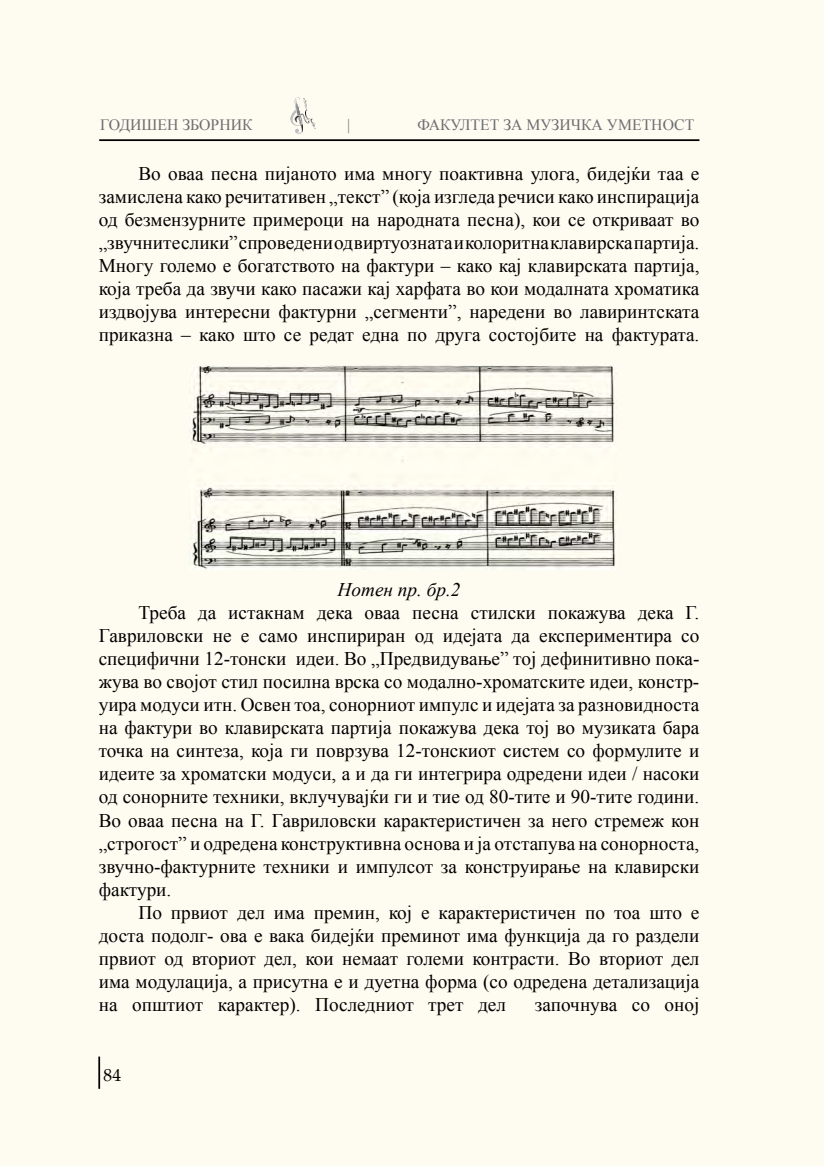
<style>
.page{position:relative;width:824px;height:1166px;background:#fff}
.page>*{position:absolute;margin:0;border:0;box-sizing:border-box;transform-origin:0 0}
.t1{font:19.25px/23.1px "Times New Roman";color:#000;text-align:justify}
.t2{font:italic 19.25px "Times New Roman";color:#000}
.t3{font:17.5px "Book Antiqua";color:#000}
.t4{font:15.75px "Times New Roman";color:#6d6e71}
</style>
<div class="page">
<div style="left:0;top:0;width:823px;height:1166px;background:#fefbf1"></div>
<hr style="left:98px;top:1057px;width:2px;height:32px;background:#000">
<hr style="left:99px;top:139px;width:600px;height:2px;background:#000">
<svg style="left:289px;top:97px;width:26px;height:37px"></svg>
<img style="left:190px;top:366px;width:426px;height:203px">
<p class="t4" style="left:100px;top:116px;width:154px">ГОДИШЕН ЗБОРНИК</p>
<p class="t4" style="left:347px;top:116px;width:5px">|</p>
<p class="t4" style="left:417px;top:116px;width:278px">ФАКУЛТЕТ ЗА МУЗИЧКА УМЕТНОСТ</p>
<p class="t1" style="left:99px;top:162px;width:602px;text-indent:40px">Во оваа песна пијаното има многу поактивна улога, бидејќи таа е замислена како речитативен „текст” (која изгледа речиси како инспирација од безмензурните примероци на народната песна), кои се откриваат во „звучнитеслики” спроведениодвиртуознатаиколоритнаклавирскапартија.<br>Многу големо е богатството на фактури – како кај клавирската партија, која треба да звучи како пасажи кај харфата во кои модалната хроматика издвојува интересни фактурни „сегменти”, наредени во лавиринтската приказна – како што се редат една по друга состојбите на фактурата.</p>
<p class="t2" style="left:337px;top:578px;width:124px">Нотен пр. бр.2</p>
<p class="t1" style="left:99px;top:601px;width:602px;text-indent:40px">Треба да истакнам дека оваа песна стилски покажува дека Г.<br>Гавриловски не е само инспириран од идејата да експериментира со специфични 12-тонски идеи. Во „Предвидување” тој дефинитивно пока&shy;жува во својот стил посилна врска со модално-хроматските идеи, констр&shy;уира модуси итн. Освен тоа, сонорниот импулс и идејата за разновидноста на фактури во клавирската партија покажува дека тој во музиката бара точка на синтеза, која ги поврзува 12-тонскиот систем со формулите и идеите за хроматски модуси, а и да ги интегрира одредени идеи / насоки од сонорните техники, вклучувајќи ги и тие од 80-тите и 90-тите години.<br>Во оваа песна на Г. Гавриловски карактеристичен за него стремеж кон „строгост” и одредена конструктивна основа и ја отстапува на сонорноста, звучно-фактурните техники и импулсот за конструирање на клавирски фактури.</p>
<p class="t1" style="left:99px;top:901px;width:602px;text-indent:40px">По првиот дел има премин, кој е карактеристичен по тоа што е доста подолг- ова е вака бидејќи преминот има функција да го раздели првиот од вториот дел, кои немаат големи контрасти. Во вториот дел има модулација, а присутна е и дуетна форма (со одредена детализација на општиот карактер). Последниот трет дел</p>
<p class="t1" style="left:535px;top:993px;width:166px">започнува со оној</p>
<p class="t3" style="left:104px;top:1064px;width:19px">84</p>
</div>
